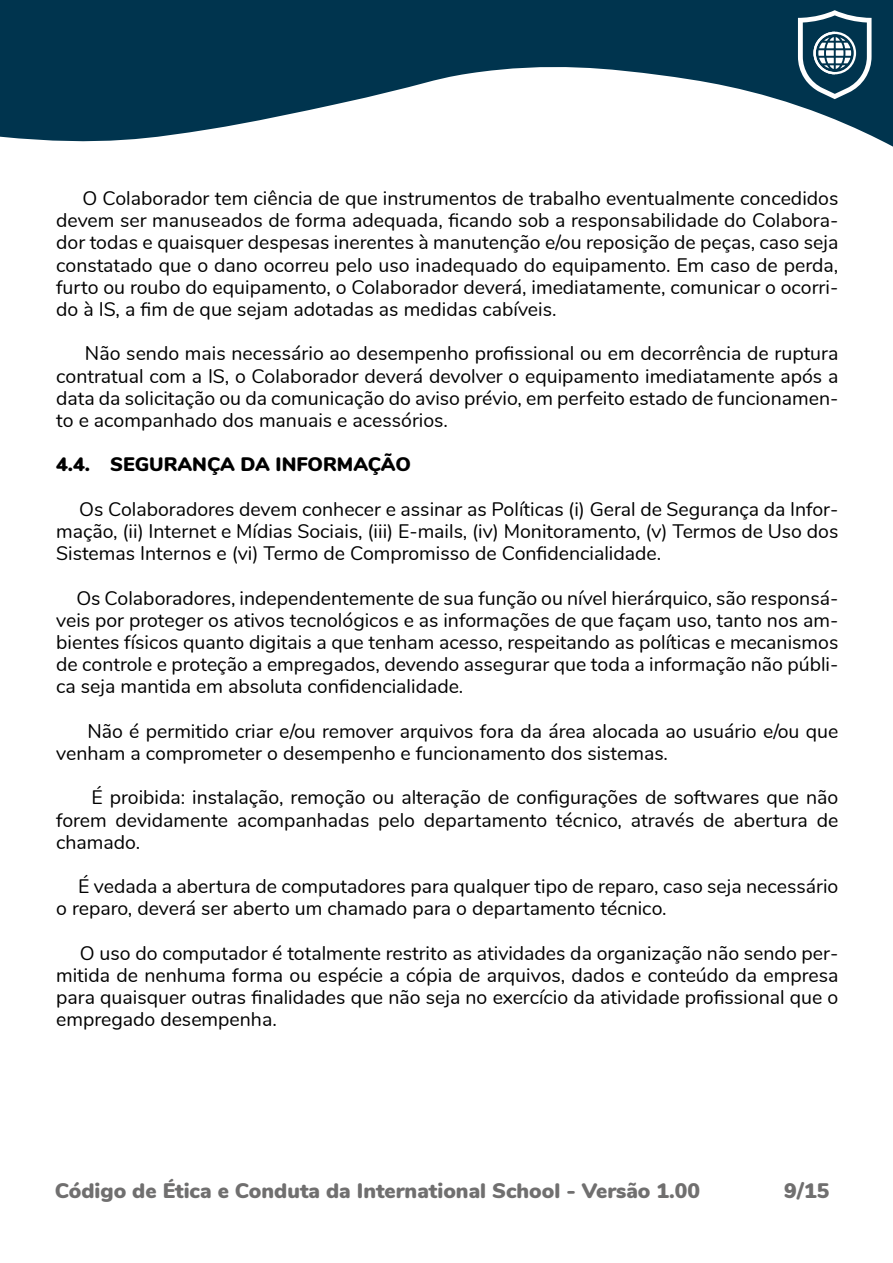
<style>
.page{position:relative;width:893px;height:1263px;background:#fff}
.page>*{position:absolute;margin:0;border:0;box-sizing:border-box;transform-origin:0 0}
.t1{font:900 21px "Nunito";color:#706f6f}
.t2{font:19.5px/22.2px "Nunito";color:#000;text-align:justify}
.t3{font:900 19.5px "Nunito";color:#000}
</style>
<div class="page">
<svg style="left:0;top:0;width:893px;height:147px;fill:#00344e"></svg>
<svg style="left:798px;top:10px;width:73px;height:89px"></svg>
<p class="t2" style="left:56px;top:186px;width:784px;text-indent:26px">O Colaborador tem ciência de que instrumentos de trabalho eventualmente concedidos devem ser manuseados de forma adequada, ficando sob a responsabilidade do Colabora&shy;dor todas e quaisquer despesas inerentes à manutenção e/ou reposição de peças, caso seja constatado que o dano ocorreu pelo uso inadequado do equipamento. Em caso de perda, furto ou roubo do equipamento, o Colaborador deverá, imediatamente, comunicar o ocorri&shy;do à IS, a fim de que sejam adotadas as medidas cabíveis.</p>
<p class="t2" style="left:56px;top:341px;width:784px;text-indent:29px">Não sendo mais necessário ao desempenho profissional ou em decorrência de ruptura contratual com a IS, o Colaborador deverá devolver o equipamento imediatamente após a data da solicitação ou da comunicação do aviso prévio, em perfeito estado de funcionamen&shy;to e acompanhado dos manuais e acessórios.</p>
<p class="t3" style="left:56px;top:450px;width:356px">4.4. SEGURANÇA DA INFORMAÇÃO</p>
<p class="t2" style="left:56px;top:497px;width:784px;text-indent:23px">Os Colaboradores devem conhecer e assinar as Políticas (i) Geral de Segurança da Infor&shy;mação, (ii) Internet e Mídias Sociais, (iii) E-mails, (iv) Monitoramento, (v) Termos de Uso dos Sistemas Internos e (vi) Termo de Compromisso de Confidencialidade.</p>
<p class="t2" style="left:56px;top:586px;width:784px;text-indent:20px">Os Colaboradores, independentemente de sua função ou nível hierárquico, são responsá&shy;veis por proteger os ativos tecnológicos e as informações de que façam uso, tanto nos am&shy;bientes físicos quanto digitais a que tenham acesso, respeitando as políticas e mecanismos de controle e proteção a empregados, devendo assegurar que toda a informação não públi&shy;ca seja mantida em absoluta confidencialidade.</p>
<p class="t2" style="left:56px;top:719px;width:784px;text-indent:31px">Não é permitido criar e/ou remover arquivos fora da área alocada ao usuário e/ou que venham a comprometer o desempenho e funcionamento dos sistemas.</p>
<p class="t2" style="left:56px;top:785px;width:784px;text-indent:35px">É proibida: instalação, remoção ou alteração de configurações de softwares que não forem devidamente acompanhadas pelo departamento técnico, através de abertura de chamado.</p>
<p class="t2" style="left:56px;top:874px;width:784px;text-indent:22px">É vedada a abertura de computadores para qualquer tipo de reparo, caso seja necessário o reparo, deverá ser aberto um chamado para o departamento técnico.</p>
<p class="t2" style="left:56px;top:941px;width:784px;text-indent:24px">O uso do computador é totalmente restrito as atividades da organização não sendo per&shy;mitida de nenhuma forma ou espécie a cópia de arquivos, dados e conteúdo da empresa para quaisquer outras finalidades que não seja no exercício da atividade profissional que o empregado desempenha.</p>
<p class="t1" style="left:55px;top:1175px;width:647px">Código de Ética e Conduta da International School - Versão 1.00</p>
<p class="t1" style="left:784px;top:1175px;width:47px">9/15</p>
</div>
